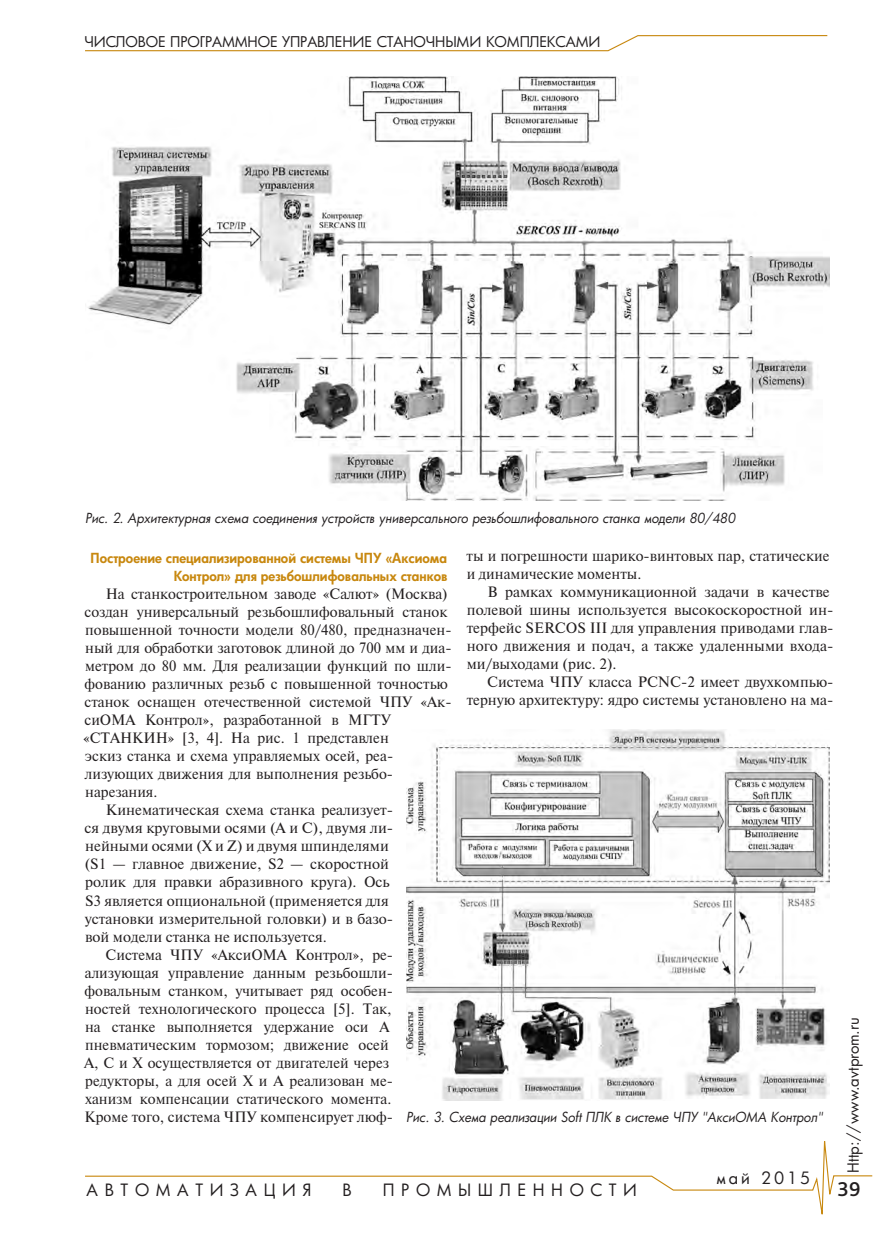
<style>
.page{position:relative;width:893px;height:1234px;background:#fff}
.page>*{position:absolute;margin:0;border:0;box-sizing:border-box;transform-origin:0 0}
.t1{font:500 21px "Bliss Pro";color:#231f20}
.t2{font:16.5px "Futura Cyr";letter-spacing:.4em;color:#231f20}
.t3{font:15px/18px "Newton";color:#231f20}
.t4{font:15px "Futura Cyr";color:#231f20}
.t5{font:14.4px "Futura Cyr";letter-spacing:-.01em;color:#231f20}
.t6{font:italic 13.5px "Futura Cyr";color:#231f20;scale:.95 1}
.t7{font:800 13.5px/18px "Futura Cyr";color:#c8880f;text-align:right}
</style>
<div class="page">
<svg style="left:85px;top:1141px;width:788px;height:74px"></svg>
<svg style="left:85px;top:35px;width:743px;height:17px"></svg>
<img style="left:88px;top:77px;width:741px;height:423px">
<img style="left:406px;top:729px;width:423px;height:370px">
<p class="t5" style="left:84px;top:33px;width:517px">Числовое программное управление станочными комплексами</p>
<p class="t6" style="left:85px;top:509px;width:686px">Рис. 2. Архитектурная схема соединения устройств универсального резьбошлифовального станка модели 80/480</p>
<p class="t7" style="left:91px;top:549px;width:359px">Построение специализированной системы ЧПУ «Аксиома<br>Контрол» для резьбошлифовальных станков</p>
<p class="t3" style="left:106px;top:584px;width:343px">На станкостроительном заводе «Салют» (Москва)</p>
<p class="t3" style="left:84px;top:602px;width:364px">создан универсальный резьбошлифовальный станок</p>
<p class="t3" style="left:85px;top:620px;width:368px">повышенной точности модели 80/480, предназначен-</p>
<p class="t3" style="left:85px;top:638px;width:368px">ный для обработки заготовок длиной до 700 мм и диа-</p>
<p class="t3" style="left:85px;top:656px;width:368px">метром до 80 мм. Для реализации функций по шли-</p>
<p class="t3" style="left:85px;top:674px;width:365px">фованию различных резьб с повышенной точностью</p>
<p class="t3" style="left:84px;top:692px;width:369px">станок оснащен отечественной системой ЧПУ «Ак-</p>
<p class="t3" style="left:84px;top:710px;width:308px">сиОМА Контрол», разработанной в МГТУ</p>
<p class="t3" style="left:83px;top:728px;width:307px">«СТАНКИН» [3, 4]. На рис. 1 представлен</p>
<p class="t3" style="left:85px;top:746px;width:310px">эскиз станка и схема управляемых осей, реа-</p>
<p class="t3" style="left:85px;top:764px;width:310px">лизующих движения для выполнения резьбо-</p>
<p class="t3" style="left:85px;top:782px;width:74px">нарезания.</p>
<p class="t3" style="left:106px;top:800px;width:289px">Кинематическая схема станка реализует-</p>
<p class="t3" style="left:84px;top:818px;width:310px">ся двумя круговыми осями (A и C), двумя ли-</p>
<p class="t3" style="left:85px;top:836px;width:305px">нейными осями (X и Z) и двумя шпинделями</p>
<p class="t3" style="left:85px;top:854px;width:306px">(S1 — главное движение, S2 — скоростной</p>
<p class="t3" style="left:85px;top:872px;width:306px">ролик для правки абразивного круга). Ось</p>
<p class="t3" style="left:85px;top:890px;width:305px">S3 является опциональной (применяется для</p>
<p class="t3" style="left:85px;top:908px;width:310px">установки измерительной головки) и в базо-</p>
<p class="t3" style="left:85px;top:926px;width:243px">вой модели станка не используется.</p>
<p class="t3" style="left:106px;top:944px;width:289px">Система ЧПУ «АксиОМА Контрол», ре-</p>
<p class="t3" style="left:85px;top:962px;width:310px">ализующая управление данным резьбошли-</p>
<p class="t3" style="left:85px;top:980px;width:310px">фовальным станком, учитывает ряд особен-</p>
<p class="t3" style="left:85px;top:998px;width:308px">ностей технологического процесса [5]. Так,</p>
<p class="t3" style="left:85px;top:1016px;width:306px">на станке выполняется удержание оси A</p>
<p class="t3" style="left:85px;top:1034px;width:305px">пневматическим тормозом; движение осей</p>
<p class="t3" style="left:84px;top:1052px;width:307px">A, C и X осуществляется от двигателей через</p>
<p class="t3" style="left:85px;top:1070px;width:309px">редукторы, а для осей X и A реализован ме-</p>
<p class="t3" style="left:85px;top:1088px;width:308px">ханизм компенсации статического момента.</p>
<p class="t3" style="left:85px;top:1106px;width:310px">Кроме того, система ЧПУ компенсирует люф-</p>
<p class="t3" style="left:467px;top:545px;width:364px">ты и погрешности шарико-винтовых пар, статические и динамические моменты.</p>
<p class="t3" style="left:467px;top:581px;width:368px;text-indent:21px">В рамках коммуникационной задачи в качестве полевой шины используется высокоскоростной ин&shy;терфейс SERCOS III для управления приводами глав&shy;ного движения и подач, а также удаленными входа&shy;ми/выходами (рис. 2).</p>
<p class="t3" style="left:467px;top:671px;width:368px;text-align:right">Система ЧПУ класса PCNC‑2 имеет двухкомпью&shy;терную архитектуру: ядро системы установлено на ма-</p>
<p class="t4" style="left:844px;top:1172px;width:157px;rotate:-90deg">Http://www.avtprom.ru</p>
<p class="t6" style="left:406px;top:1108px;width:440px">Рис. 3. Схема реализации Soft ПЛК в системе ЧПУ "АксиОМА Контрол"</p>
<p class="t2" style="left:717px;top:1167px;width:95px">май 2015</p>
<p class="t2" style="left:87px;top:1179px;width:226px">АВТОМАТИЗАЦИЯ</p>
<p class="t2" style="left:342px;top:1179px;width:11px">В</p>
<p class="t2" style="left:383px;top:1179px;width:256px">ПРОМЫШЛЕННОСТИ</p>
<h1 class="t1" style="left:838px;top:1176px;width:24px">39</h1>
</div>
